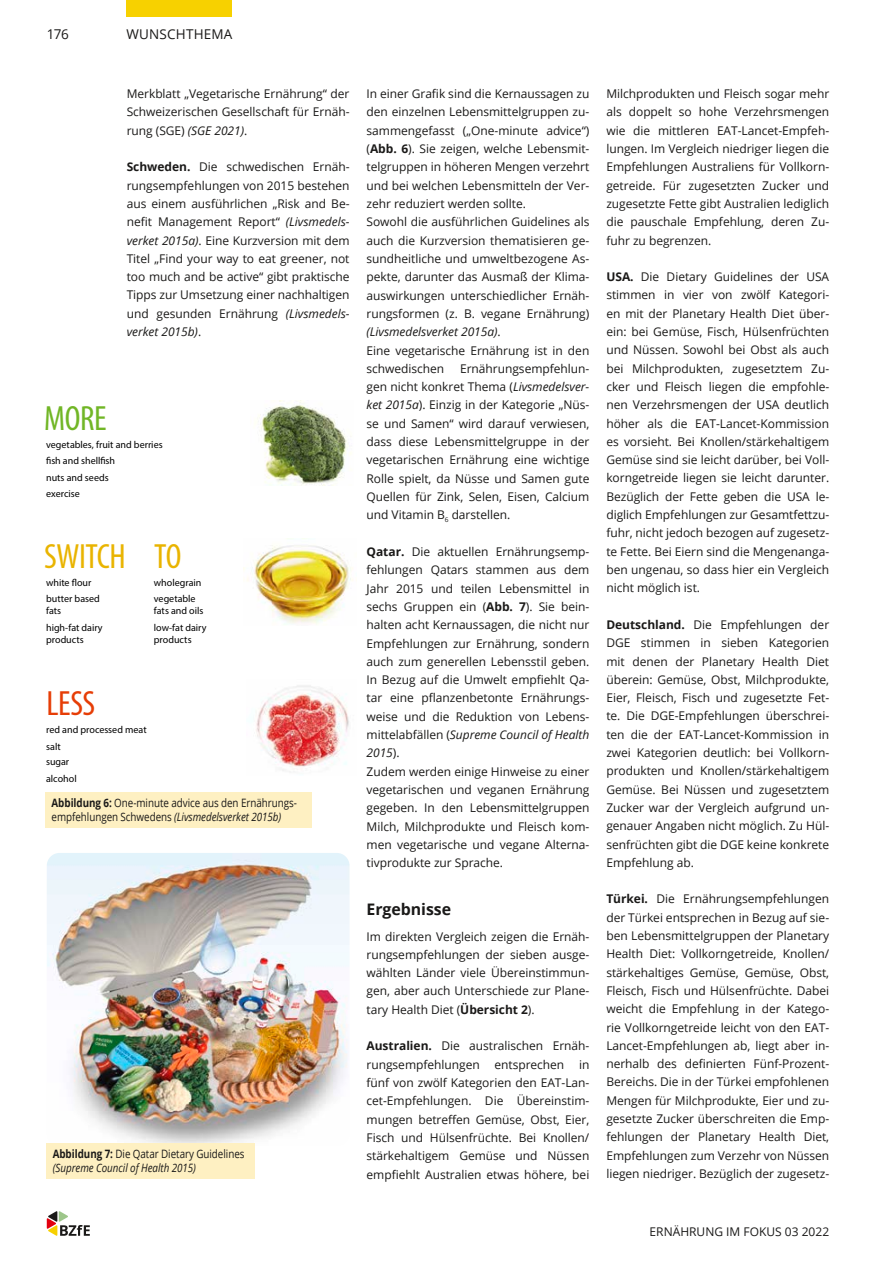
<style>
.page{position:relative;width:893px;height:1263px;background:#fff}
.page>*{position:absolute;margin:0;border:0;box-sizing:border-box;transform-origin:0 0}
.t1{font:condensed 35.25px "Myriad Pro";letter-spacing:-.015em;color:#e9b400}
.t2{font:condensed 35.25px "Myriad Pro";color:#71b626}
.t3{font:condensed 35.25px "Myriad Pro";color:#e63d06}
.t4{font:700 15.9px "Open Sans";letter-spacing:-.005em;color:#1a1918}
.t5{font:13.5px "Open Sans";letter-spacing:.01em;color:#1a1918}
.t6{font:12px/18.3px "Open Sans";letter-spacing:-.005em;color:#1a1918;text-align:justify}
.t7{font:11.55px/13.8px "Open Sans";letter-spacing:-.005em;color:#1a1918;scale:.85 1}
.t8{font:italic 11.55px/13.8px "Open Sans";letter-spacing:-.005em;color:#1a1918;scale:.85 1}
.t9{font:10.05px/16.4px "Myriad Pro";color:#000}
.s1{font-style:italic}
.s2{font-weight:700}
.s3{font-weight:700;font-style:normal}
.s4{font-style:normal}
</style>
<div class="page">
<div style="left:127px;top:0;width:105px;height:17px;background:#f7d100"></div>
<svg style="left:47px;top:1211px;width:43px;height:25px"></svg>
<div style="left:46px;top:792px;width:266px;height:36px;background:#fef0c2"></div>
<img style="left:257px;top:400px;width:94px;height:86px">
<img style="left:256px;top:685px;width:93px;height:87px">
<img style="left:244px;top:545px;width:109px;height:79px">
<img style="left:47px;top:853px;width:303px;height:290px">
<div style="left:47px;top:1143px;width:208px;height:35px;background:#fef0c2"></div>
<p class="t5" style="left:47px;top:25px;width:24px">176</p>
<p class="t5" style="left:126px;top:25px;width:108px">WUNSCHTHEMA</p>
<p class="t6" style="left:127px;top:84px;width:224px">Merkblatt „Vegetarische Ernährung“ der Schweizerischen Gesellschaft für Ernäh&shy;rung (SGE) <span class="s1">(SGE 2021)</span>.</p>
<p class="t6" style="left:127px;top:158px;width:224px"><span class="s2">Schweden.</span> Die schwedischen Ernäh&shy;rungsempfehlungen von 2015 bestehen aus einem ausführlichen „Risk and Be&shy;nefit Management Report“ <span class="s1">(Livsmedels&shy;verket 2015a)</span>. Eine Kurzversion mit dem Titel „Find your way to eat greener, not too much and be active“ gibt praktische Tipps zur Umsetzung einer nachhaltigen und gesunden Ernährung <span class="s1">(Livsmedels&shy;verket 2015b)</span>.</p>
<h1 class="t2" style="left:44px;top:397px;width:64px">MORE</h1>
<p class="t9" style="left:46px;top:436px;width:118px">vegetables, fruit and berries fish and shellfish<br>nuts and seeds<br>exercise</p>
<h1 class="t1" style="left:44px;top:535px;width:83px">SWITCH</h1>
<p class="t9" style="left:46px;top:574px;width:55px">white flour butter based</p>
<p class="t9" style="left:46px;top:603px;width:58px">fats<br>high-fat dairy</p>
<p class="t9" style="left:46px;top:631px;width:39px">products</p>
<h1 class="t1" style="left:154px;top:535px;width:29px">TO</h1>
<p class="t9" style="left:154px;top:574px;width:49px">wholegrain vegetable</p>
<p class="t9" style="left:154px;top:603px;width:54px">fats and oils low-fat dairy</p>
<p class="t9" style="left:154px;top:631px;width:39px">products</p>
<h1 class="t3" style="left:47px;top:682px;width:50px">LESS</h1>
<p class="t9" style="left:46px;top:721px;width:102px">red and processed meat salt</p>
<p class="t9" style="left:46px;top:754px;width:32px">sugar alcohol</p>
<p class="t7" style="left:52px;top:796px;width:290px"><span class="s2">Abbildung 6:</span> One-minute advice aus den Ernährungs&shy;empfehlungen Schwedens <span class="s1">(Livsmedelsverket 2015b)</span></p>
<p class="t8" style="left:53px;top:1146px;width:227px"><span class="s3">Abbildung 7:</span> <span class="s4">Die Qatar Dietary Guidelines </span>(Supreme Council of Health 2015)</p>
<p class="t6" style="left:367px;top:84px;width:224px;text-align:left">In einer Grafik sind die Kernaussagen zu den einzelnen Lebensmittelgruppen zu&shy;sammengefasst („One-minute advice“) (<span class="s2">Abb. 6</span>). Sie zeigen, welche Lebensmit&shy;telgruppen in höheren Mengen verzehrt und bei welchen Lebensmitteln der Ver&shy;zehr reduziert werden sollte.<br>Sowohl die ausführlichen Guidelines als auch die Kurzversion thematisieren ge&shy;sundheitliche und umweltbezogene As&shy;pekte, darunter das Ausmaß der Klima&shy;auswirkungen unterschiedlicher Ernäh&shy;rungsformen (z. B. vegane Ernährung) <span class="s1">(Livsmedelsverket 2015a)</span>.<br>Eine vegetarische Ernährung ist in den schwedischen</p>
<p class="t6" style="left:367px;top:359px;width:224px;text-indent:94px">Ernährungsempfehlun&shy;gen nicht konkret Thema (<span class="s1">Livsmedelsver&shy;ket 2015a</span>). Einzig in der Kategorie „Nüs&shy;se und Samen“ wird darauf verwiesen, dass diese Lebensmittelgruppe in der vegetarischen Ernährung eine wichtige Rolle spielt, da Nüsse und Samen gute Quellen für Zink, Selen, Eisen, Calcium und Vitamin B<sub>6</sub> darstellen.</p>
<p class="t6" style="left:367px;top:542px;width:224px;text-align:left"><span class="s2">Qatar.</span> Die aktuellen Ernährungsemp&shy;fehlungen Qatars stammen aus dem Jahr 2015 und teilen Lebensmittel in sechs Gruppen ein (<span class="s2">Abb. 7</span>). Sie bein&shy;halten acht Kernaussagen, die nicht nur Empfehlungen zur Ernährung, sondern auch zum generellen Lebensstil geben.<br>In Bezug auf die Umwelt empfiehlt Qa&shy;tar eine pflanzenbetonte Ernährungs&shy;weise und die Reduktion von Lebens&shy;mittelabfällen (<span class="s1">Supreme Council of Health 2015</span>).<br>Zudem werden einige Hinweise zu einer vegetarischen und veganen Ernährung gegeben. In den Lebensmittelgruppen Milch, Milchprodukte und Fleisch kom&shy;men vegetarische und vegane Alterna&shy;tivprodukte zur Sprache.</p>
<h2 class="t4" style="left:367px;top:898px;width:86px">Ergebnisse</h2>
<p class="t6" style="left:367px;top:927px;width:224px">Im direkten Vergleich zeigen die Ernäh&shy;rungsempfehlungen der sieben ausge&shy;wählten Länder viele Übereinstimmun&shy;gen, aber auch Unterschiede zur Plane&shy;tary Health Diet (<span class="s2">Übersicht 2</span>).</p>
<p class="t6" style="left:367px;top:1036px;width:224px"><span class="s2">Australien.</span> Die australischen Ernäh&shy;rungsempfehlungen entsprechen in fünf von zwölf Kategorien den EAT-Lan&shy;cet-Empfehlungen. Die Übereinstim&shy;mungen betreffen Gemüse, Obst, Eier, Fisch und Hülsenfrüchte. Bei Knollen/ stärkehaltigem Gemüse und Nüssen empfiehlt Australien etwas höhere, bei</p>
<p class="t6" style="left:606px;top:84px;width:224px">Milchprodukten und Fleisch sogar mehr als doppelt so hohe Verzehrsmengen wie die mittleren EAT-Lancet-Empfeh&shy;lungen. Im Vergleich niedriger liegen die Empfehlungen Australiens für Vollkorn&shy;getreide. Für zugesetzten Zucker und zugesetzte Fette gibt Australien lediglich die pauschale Empfehlung, deren Zu&shy;fuhr zu begrenzen.</p>
<p class="t6" style="left:606px;top:267px;width:224px"><span class="s2">USA.</span> Die Dietary Guidelines der USA stimmen in vier von zwölf Kategori&shy;en mit der Planetary Health Diet über&shy;ein: bei Gemüse, Fisch, Hülsenfrüchten und Nüssen. Sowohl bei Obst als auch bei Milchprodukten, zugesetztem Zu&shy;cker und Fleisch liegen die empfohle&shy;nen Verzehrsmengen der USA deutlich höher als die EAT-Lancet-Kommission es vorsieht. Bei Knollen/stärkehaltigem Gemüse sind sie leicht darüber, bei Voll&shy;korngetreide liegen sie leicht darunter.<br>Bezüglich der Fette geben die USA le&shy;diglich Empfehlungen zur Gesamtfettzu&shy;fuhr, nicht jedoch bezogen auf zugesetz&shy;te Fette. Bei Eiern sind die Mengenanga&shy;ben ungenau, so dass hier ein Vergleich nicht möglich ist.</p>
<p class="t6" style="left:606px;top:615px;width:224px"><span class="s2">Deutschland.</span> Die Empfehlungen der DGE stimmen in sieben Kategorien mit denen der Planetary Health Diet überein: Gemüse, Obst, Milchprodukte, Eier, Fleisch, Fisch und zugesetzte Fet&shy;te. Die DGE-Empfehlungen überschrei&shy;ten die der EAT-Lancet-Kommission in zwei Kategorien deutlich: bei Vollkorn&shy;produkten und Knollen/stärkehaltigem Gemüse. Bei Nüssen und zugesetztem Zucker war der Vergleich aufgrund un&shy;genauer Angaben nicht möglich. Zu Hül&shy;senfrüchten gibt die DGE keine konkrete Empfehlung ab.</p>
<p class="t6" style="left:606px;top:890px;width:224px"><span class="s2">Türkei.</span> Die Ernährungsempfehlungen der Türkei entsprechen in Bezug auf sie&shy;ben Lebensmittelgruppen der Planetary Health Diet: Vollkorngetreide, Knollen/ stärkehaltiges Gemüse, Gemüse, Obst, Fleisch, Fisch und Hülsenfrüchte. Dabei weicht die Empfehlung in der Katego&shy;rie Vollkorngetreide leicht von den EAT-Lancet-Empfehlungen ab, liegt aber in&shy;nerhalb des definierten Fünf-Prozent-Bereichs. Die in der Türkei empfohlenen Mengen für Milchprodukte, Eier und zu&shy;gesetzte Zucker überschreiten die Emp&shy;fehlungen der Planetary Health Diet, Empfehlungen zum Verzehr von Nüssen liegen niedriger. Bezüglich der zugesetz-</p>
<p class="t6" style="left:650px;top:1222px;width:181px">ERNÄHRUNG IM FOKUS 03 2022</p>
</div>
